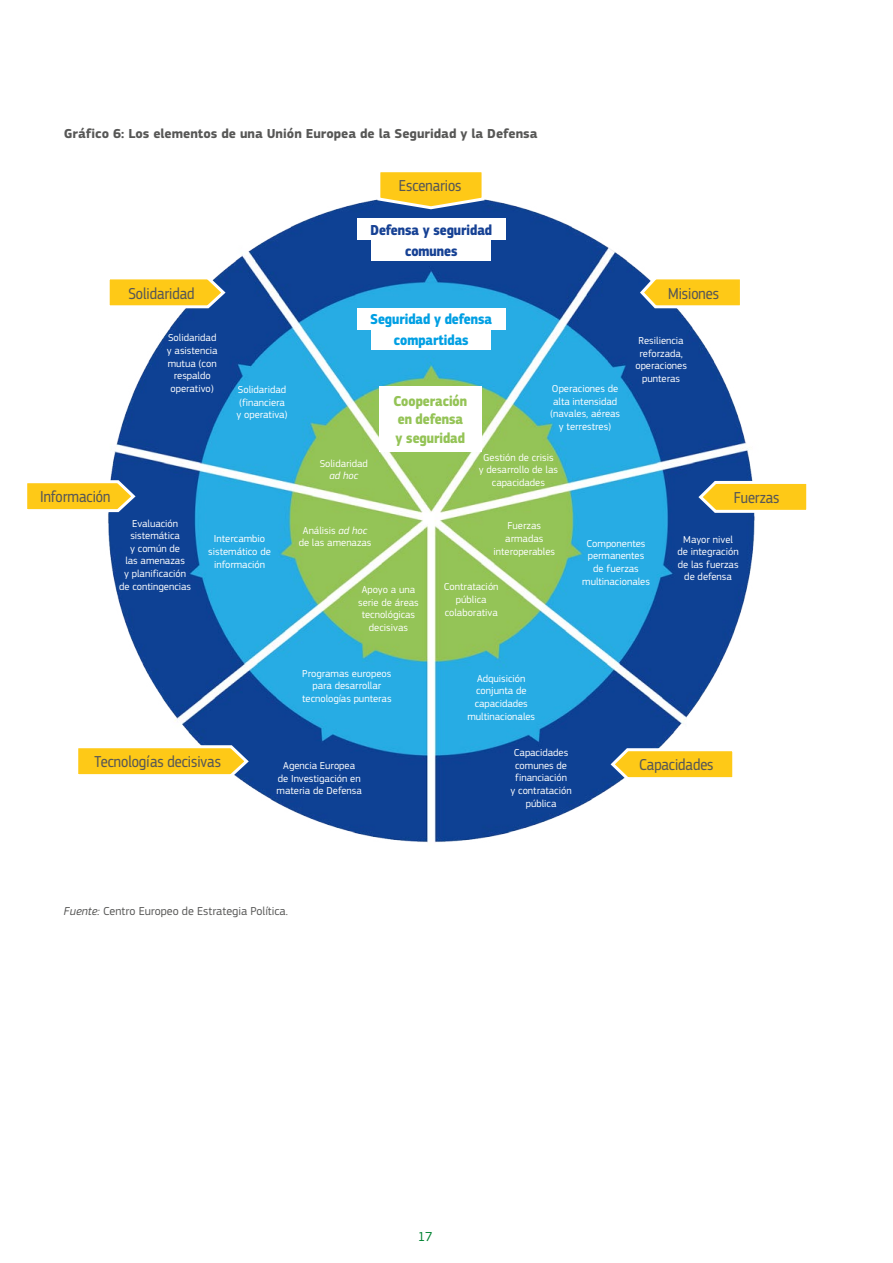
<style>
.page{position:relative;width:893px;height:1263px;background:#fff}
.page>*{position:absolute;margin:0;border:0;box-sizing:border-box;transform-origin:0 0}
.f6_1{font:16.5px "EC Square Sans Cond Pro";color:#575756}
.f6_4{font:700 15px/18px "EC Square Sans Cond Pro";color:#94c356}
.f6_3{font:700 15px "EC Square Sans Cond Pro";color:#009fe3}
.f6_2{font:700 15px "EC Square Sans Cond Pro";color:#164194}
.graph_title_span_bre{font:700 13.5px "EC Square Sans Pro";color:#575756}
.t1{font:13.5px "EC Square Sans Pro";color:#008332}
.source_new_style{font:12px "EC Square Sans Pro";color:#575756}
.f6_5{font:10.5px/12.6px "EC Square Sans Pro";color:#fff;text-align:center}
.s1{font-style:italic}
</style>
<div class="page">
<img style="left:108px;top:199px;width:647px;height:644px">
<svg style="left:376px;top:172px;width:110px;height:39px;background:#d7ba4a"></svg>
<div style="left:357px;top:219px;width:149px;height:21px;background:#fff"></div>
<div style="left:357px;top:308px;width:149px;height:21px;background:#fff"></div>
<div style="left:372px;top:239px;width:119px;height:22px;background:#fff"></div>
<div style="left:372px;top:328px;width:119px;height:22px;background:#fff"></div>
<div style="left:379px;top:386px;width:102px;height:65px;background:#fff"></div>
<svg style="left:638px;top:274px;width:106px;height:37px"></svg>
<svg style="left:696px;top:479px;width:111px;height:37px"></svg>
<svg style="left:608px;top:746px;width:129px;height:37px"></svg>
<svg style="left:108px;top:274px;width:120px;height:36px"></svg>
<svg style="left:27px;top:477px;width:111px;height:37px"></svg>
<svg style="left:78px;top:742px;width:173px;height:37px"></svg>
<p class="graph_title_span_bre" style="left:64px;top:125px;width:475px">Gráfico 6: Los elementos de una Unión Europea de la Seguridad y la Defensa</p>
<p class="f6_1" style="left:399px;top:176px;width:64px">Escenarios</p>
<p class="f6_2" style="left:370px;top:221px;width:123px">Defensa y seguridad</p>
<p class="f6_2" style="left:405px;top:241px;width:54px">comunes</p>
<p class="f6_1" style="left:128px;top:284px;width:68px">Solidaridad</p>
<p class="f6_5" style="left:167px;top:332px;width:52px">Solidaridad y asistencia mutua (con respaldo operativo)</p>
<p class="f6_5" style="left:236px;top:384px;width:53px;text-align:left">Solidaridad (financiera y operativa)</p>
<p class="f6_1" style="left:40px;top:488px;width:72px">Información</p>
<p class="f6_5" style="left:119px;top:517px;width:73px">Evaluación sistemática<br>y común de<br>las amenazas<br>y planificación de contingencias</p>
<p class="f6_5" style="left:208px;top:533px;width:64px">Intercambio sistemático de información</p>
<p class="f6_3" style="left:371px;top:310px;width:123px">Seguridad y defensa</p>
<p class="f6_3" style="left:394px;top:330px;width:76px">compartidas</p>
<p class="f6_4" style="left:394px;top:393px;width:75px">Cooperación en defensa y seguridad</p>
<p class="f6_5" style="left:550px;top:382px;width:72px">Operaciones de alta intensidad (navales, aéreas y terrestres)</p>
<p class="f6_1" style="left:668px;top:284px;width:52px">Misiones</p>
<p class="f6_5" style="left:635px;top:334px;width:53px">Resiliencia reforzada, operaciones punteras</p>
<p class="f6_5" style="left:320px;top:457px;width:50px">Solidaridad <span class="s1">ad hoc</span></p>
<p class="f6_5" style="left:299px;top:524px;width:74px">Análisis <span class="s1">ad hoc </span>de las amenazas</p>
<p class="f6_5" style="left:358px;top:583px;width:62px">Apoyo a una serie de áreas tecnológicas decisivas</p>
<p class="f6_5" style="left:479px;top:451px;width:81px">Gestión de crisis<br>y desarrollo de las capacidades</p>
<p class="f6_5" style="left:493px;top:520px;width:63px">Fuerzas armadas interoperables</p>
<p class="f6_5" style="left:444px;top:581px;width:56px">Contratación pública colaborativa</p>
<p class="f6_5" style="left:582px;top:537px;width:69px">Componentes permanentes de fuerzas multinacionales</p>
<p class="f6_1" style="left:734px;top:488px;width:47px">Fuerzas</p>
<p class="f6_5" style="left:678px;top:533px;width:63px">Mayor nivel de integración de las fuerzas de defensa</p>
<p class="f6_5" style="left:302px;top:667px;width:91px">Programas europeos para desarrollar tecnologías punteras</p>
<p class="f6_5" style="left:467px;top:672px;width:69px">Adquisición conjunta de capacidades multinacionales</p>
<p class="f6_1" style="left:95px;top:753px;width:128px">Tecnologías decisivas</p>
<p class="f6_5" style="left:277px;top:759px;width:87px">Agencia Europea<br>de Investigación en materia de Defensa</p>
<p class="source_new_style" style="left:64px;top:904px;width:226px"><span class="s1">Fuente:</span> Centro Europeo de Estrategia Política.</p>
<p class="f6_5" style="left:510px;top:746px;width:63px">Capacidades comunes de financiación<br>y contratación pública</p>
<p class="f6_1" style="left:639px;top:756px;width:76px">Capacidades</p>
<p class="t1" style="left:418px;top:1229px;width:17px">17</p>
</div>
